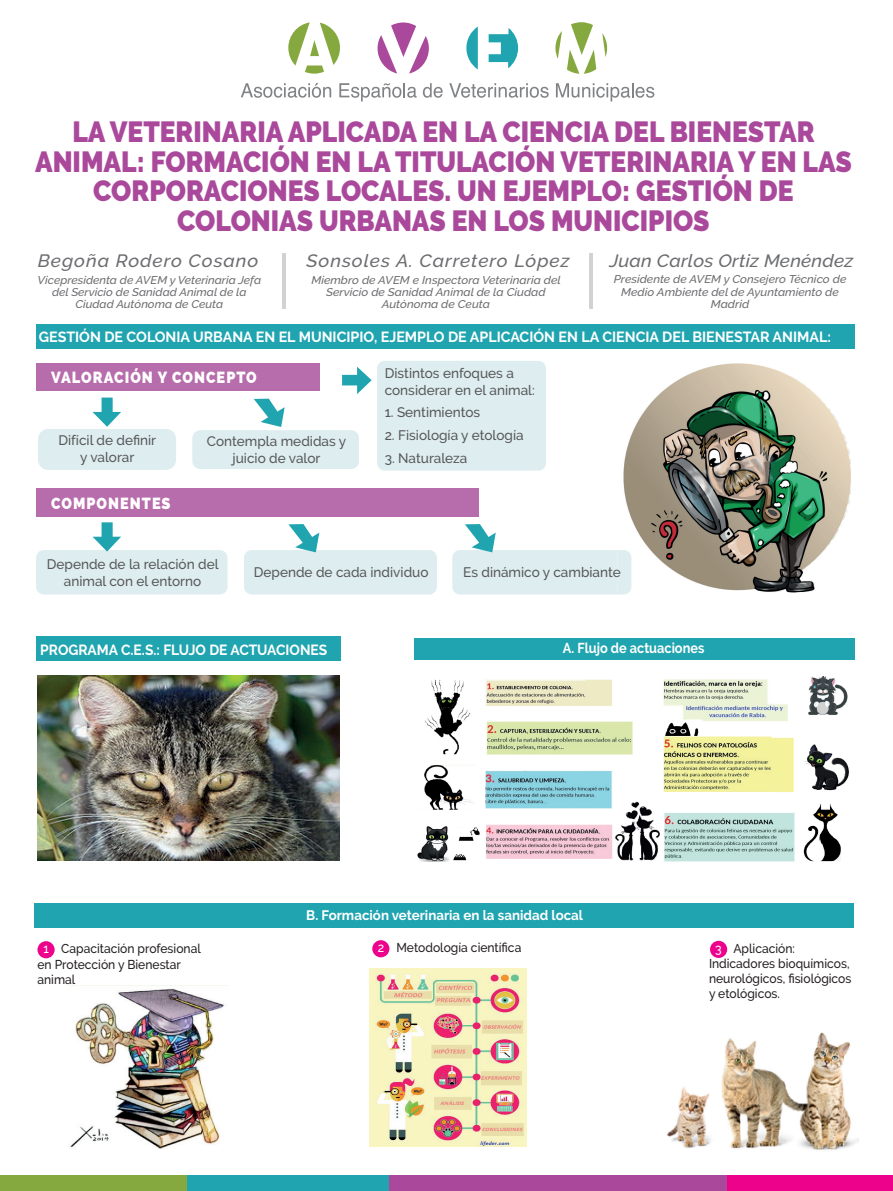
<style>
.page{position:relative;width:893px;height:1191px;background:#fff}
.page>*{position:absolute;margin:0;border:0;box-sizing:border-box;transform-origin:0 0}
.t1{font:900 29.05px/29.4px "Raleway";color:#aa499b;text-align:center;scale:.91 1}
.t2{font:italic 500 17.78px "Raleway";letter-spacing:.045em;color:#6c6d70;scale:1.06 1}
.t3{font:italic 500 17.78px "Raleway";letter-spacing:.01em;color:#6c6d70;scale:1.06 1}
.t4{font:800 16.13px "Raleway";letter-spacing:.07em;color:#fff;scale:.9 1}
.t5{font:700 14.7px "Raleway";color:#fff}
.t6{font:700 14.7px "Raleway";color:#fff;scale:.94 1}
.t7{font:700 14.35px "Raleway";color:#fff;scale:.89 1}
.t8{font:500 13.75px/16.4px "Raleway";color:#57585a;text-align:center}
.t9{font:700 13.72px "Raleway";color:#fff}
.t10{font:500 12.81px/14.8px "Raleway";color:#231f20;scale:.94 1}
.t11{font:italic 500 11.2px/12.2px "Raleway";color:#6c6d70;text-align:center;scale:1.06 1}
.t12{font:italic 500 11.2px/12.2px "Raleway";color:#6c6d70;text-align:center;scale:1.05 1}
.s1{color:#fff}
</style>
<div class="page">
<img style="left:617px;top:363px;width:234px;height:232px">
<div style="left:36px;top:550px;width:192px;height:44px;background:#deedef;border-radius:8px"></div>
<div style="left:244px;top:550px;width:193px;height:44px;background:#deedef;border-radius:8px"></div>
<img style="left:617px;top:550px;width:14px;height:44px">
<div style="left:377px;top:361px;width:169px;height:109px;background:#deedef;border-radius:8px"></div>
<div style="left:192px;top:430px;width:167px;height:39px;background:#deedef;border-radius:8px"></div>
<div style="left:38px;top:429px;width:138px;height:41px;background:#deedef;border-radius:10px"></div>
<svg style="left:378px;top:22px;width:51px;height:52px"></svg>
<svg style="left:489px;top:28px;width:29px;height:40px"></svg>
<svg style="left:466px;top:27px;width:12px;height:42px"></svg>
<svg style="left:602px;top:33px;width:5px;height:24px"></svg>
<svg style="left:555px;top:22px;width:41px;height:52px"></svg>
<svg style="left:288px;top:22px;width:52px;height:52px"></svg>
<svg style="left:241px;top:83px;width:90px;height:15px"></svg>
<svg style="left:339px;top:83px;width:78px;height:18px"></svg>
<svg style="left:423px;top:83px;width:20px;height:15px"></svg>
<svg style="left:449px;top:83px;width:100px;height:15px"></svg>
<svg style="left:556px;top:83px;width:98px;height:18px"></svg>
<div style="left:0;top:1175px;width:188px;height:16px;background:#86a93f"></div>
<div style="left:188px;top:1175px;width:201px;height:16px;background:#1fa4b0"></div>
<div style="left:389px;top:1175px;width:338px;height:16px;background:#aa499b"></div>
<div style="left:727px;top:1175px;width:166px;height:16px;background:#ed028c"></div>
<img style="left:68px;top:985px;width:161px;height:164px">
<div style="left:36px;top:363px;width:283px;height:27px;background:#b76cac"></div>
<div style="left:36px;top:324px;width:818px;height:25px;background:#1fa4b0"></div>
<svg style="left:93px;top:397px;width:28px;height:30px"></svg>
<svg style="left:93px;top:522px;width:28px;height:29px"></svg>
<svg style="left:342px;top:367px;width:30px;height:27px"></svg>
<svg style="left:254px;top:399px;width:31px;height:28px"></svg>
<svg style="left:288px;top:524px;width:31px;height:28px"></svg>
<svg style="left:452px;top:524px;width:165px;height:70px"></svg>
<div style="left:36px;top:488px;width:443px;height:29px;background:#b76cac"></div>
<div style="left:710px;top:940px;width:17px;height:18px;background:#ed028c;border-radius:50%"></div>
<div style="left:35px;top:903px;width:819px;height:25px;background:#1fa4b0"></div>
<img style="left:369px;top:968px;width:158px;height:178px">
<div style="left:37px;top:941px;width:18px;height:17px;background:#ed028c;border-radius:50%"></div>
<div style="left:372px;top:940px;width:17px;height:17px;background:#ed028c;border-radius:50%"></div>
<img style="left:667px;top:1032px;width:192px;height:118px">
<img style="left:417px;top:676px;width:432px;height:186px">
<div style="left:36px;top:636px;width:304px;height:25px;background:#1fa4b0"></div>
<img style="left:37px;top:675px;width:302px;height:185px">
<div style="left:414px;top:638px;width:440px;height:21px;background:#1fa4b0"></div>
<hr style="left:282px;top:253px;width:4px;height:55px;background:#d1d2d4">
<hr style="left:589px;top:253px;width:4px;height:56px;background:#d1d2d4">
<h1 class="t1" style="left:35px;top:117px;width:899px">LA VETERINARIA APLICADA EN LA CIENCIA DEL BIENESTAR ANIMAL: FORMACIÓN EN LA TITULACIÓN VETERINARIA Y EN LAS CORPORACIONES LOCALES. UN EJEMPLO: GESTIÓN DE COLONIAS URBANAS EN LOS MUNICIPIOS</h1>
<p class="t2" style="left:38px;top:250px;width:210px">Begoña Rodero Cosano</p>
<p class="t12" style="left:38px;top:273px;width:215px">Vicepresidenta de AVEM y Veterinaria Jefa del Servicio de Sanidad Animal de la<br>Ciudad Autónoma de Ceuta</p>
<p class="t2" style="left:307px;top:250px;width:250px">Sonsoles A. Carretero López</p>
<p class="t11" style="left:311px;top:273px;width:237px">Miembro de AVEM e Inspectora Veterinaria del<br>Servicio de Sanidad Animal de la Ciudad<br>Autónoma de Ceuta</p>
<p class="t3" style="left:609px;top:250px;width:232px">Juan Carlos Ortiz Menéndez</p>
<p class="t11" style="left:614px;top:273px;width:221px">Presidente de AVEM y Consejero Técnico de<br>Medio Ambiente del de Ayuntamiento de<br>Madrid</p>
<p class="t5" style="left:39px;top:328px;width:793px">GESTIÓN DE COLONIA URBANA EN EL MUNICIPIO, EJEMPLO DE APLICACIÓN EN LA CIENCIA DEL BIENESTAR ANIMAL:</p>
<p class="t4" style="left:51px;top:368px;width:230px">VALORACIÓN Y CONCEPTO</p>
<p class="t8" style="left:58px;top:432px;width:99px">Difícil de definir y valorar</p>
<p class="t8" style="left:207px;top:433px;width:141px">Contempla medidas y juicio de valor</p>
<p class="t4" style="left:51px;top:494px;width:134px">COMPONENTES</p>
<p class="t8" style="left:385px;top:365px;width:152px;text-align:left">Distintos enfoques a considerar en el animal:</p>
<p class="t8" style="left:385px;top:404px;width:97px">1. Sentimientos</p>
<p class="t8" style="left:385px;top:427px;width:140px">2. Fisiología y etología</p>
<p class="t8" style="left:385px;top:450px;width:84px">3. Naturaleza</p>
<p class="t8" style="left:47px;top:556px;width:173px">Depende de la relación del animal con el entorno</p>
<p class="t8" style="left:254px;top:564px;width:176px">Depende de cada individuo</p>
<p class="t8" style="left:463px;top:564px;width:159px">Es dinámico y cambiante</p>
<p class="t6" style="left:40px;top:642px;width:307px">PROGRAMA C.E.S.: FLUJO DE ACTUACIONES</p>
<p class="t7" style="left:563px;top:640px;width:160px">A. Flujo de actuaciones</p>
<p class="t9" style="left:306px;top:907px;width:278px">B. Formación veterinaria en la sanidad local</p>
<p class="t10" style="left:37px;top:941px;width:175px;line-height:15.3px;text-indent:6px"><span class="s1">1</span> Capacitación profesional en Protección y Bienestar animal</p>
<p class="t10" style="left:378px;top:940px;width:154px"><span class="s1">2</span> Metodología científica</p>
<p class="t10" style="left:709px;top:941px;width:153px;text-indent:6px"><span class="s1">3</span> Aplicación:<br>Indicadores bioquímicos, neurológicos, fisiológicos y etológicos.</p>
</div>
